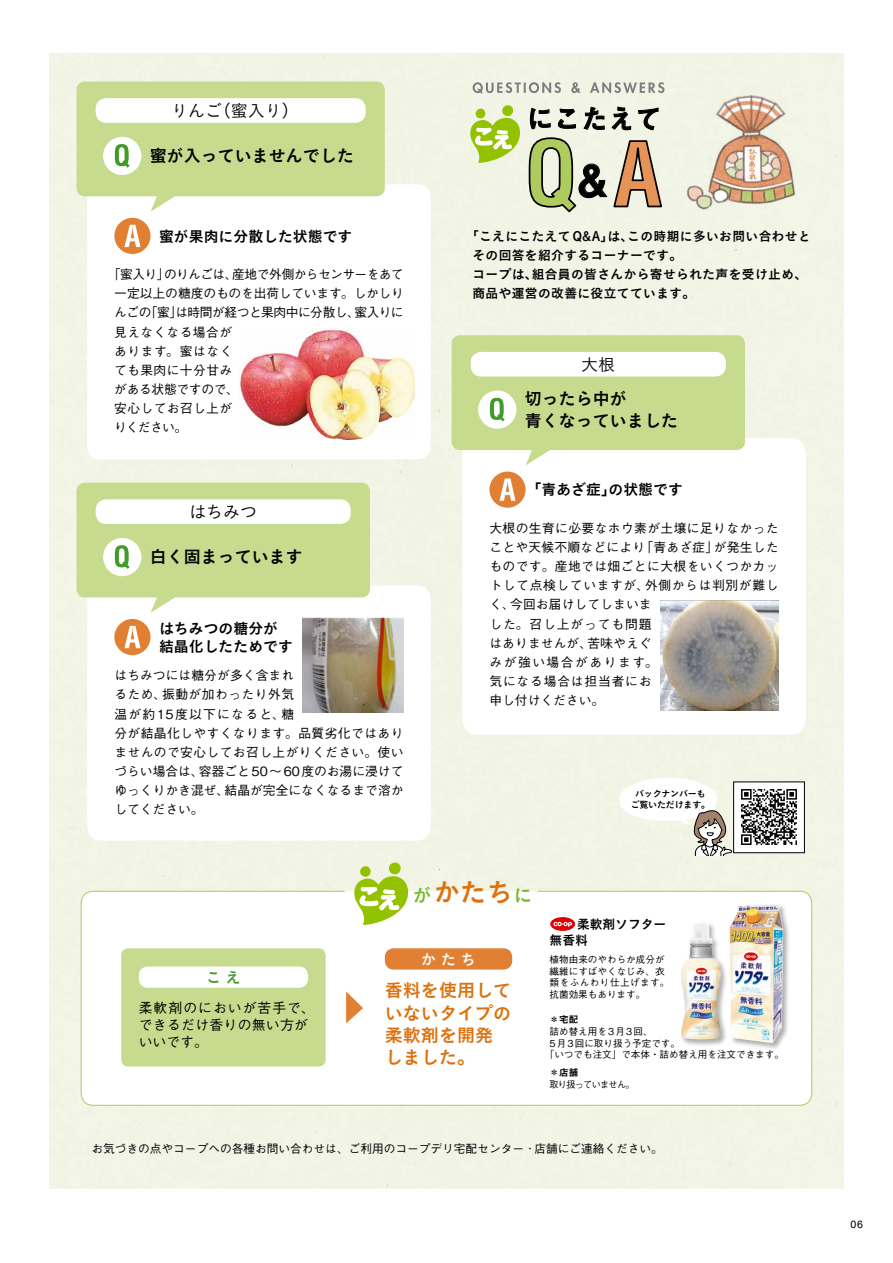
<style>
.page{position:relative;width:893px;height:1263px;background:#fff}
.page>*{position:absolute;margin:0;border:0;box-sizing:border-box;transform-origin:0 0}
.t1{font:43.05px "Midashi Go Pr 6 N MB31";color:#000}
.t2{font:26.85px "Midashi Go Pr 6 N MB31";letter-spacing:.01em;color:#000}
.t3{font:26.25px "Koburina Go Std N W6";color:#de710d}
.t4{font:18px/22.4px "Koburina Go Std N W6";color:#de710d}
.t5{font:16.95px/21.3px "Koburina Go Std N W6";color:#000}
.t6{font:16.95px "Koburina Go Std N W3";color:#000}
.t7{font:14.85px/18px "Koburina Go Std N W6";color:#000}
.t8{font:14.85px "Koburina Go Std N W6";color:#fff}
.t9{font:14.85px "Koburina Go Std N W6";color:#419b27}
.t10{font:500 13.8px/17px "Gothic BBB Pr 6 N";letter-spacing:.02em;color:#000}
.t11{font:500 12.75px/19.2px "Gothic BBB Pr 6 N";letter-spacing:.025em;color:#000;text-align:right}
.t12{font:12.75px/19.2px "Koburina Go Std N W6";letter-spacing:.03em;color:#000}
.t13{font:500 12.75px/19.2px "Gothic BBB Pr 6 N";color:#000}
.t14{font:500 12.75px/19.2px "Gothic BBB Pr 6 N";letter-spacing:.065em;color:#000}
.t15{font:500 12.75px/19.2px "Gothic BBB Pr 6 N";letter-spacing:.005em;color:#000;text-align:right}
.t16{font:500 12.75px "Gothic BBB Pr 6 N";letter-spacing:-.015em;color:#000}
.t17{font:500 12.75px "Gothic BBB Pr 6 N";letter-spacing:-.04em;color:#000}
.t18{font:500 12.75px "Gothic BBB Pr 6 N";letter-spacing:-.045em;color:#000}
.t19{font:500 12.75px "Gothic BBB Pr 6 N";letter-spacing:.1em;color:#000}
.t20{font:500 12.75px "Gothic BBB Pr 6 N";letter-spacing:.07em;color:#000}
.t21{font:500 12.75px "Gothic BBB Pr 6 N";letter-spacing:.05em;color:#000}
.t22{font:12.75px/15.8px "Koburina Go Std N W6";color:#000}
.t23{font:500 11.7px "Gothic BBB Pr 6 N";color:#000}
.t24{font:10.65px "Helvetica LT Std";color:#000}
.t25{font:500 9.6px/11.7px "Gothic BBB Pr 6 N";color:#000}
.t26{font:500 9.6px "Gothic BBB Pr 6 N";letter-spacing:-.07em;color:#000;scale:.95 1}
.t27{font:9.6px "Midashi Go Pr 6 N MB31";color:#000}
.t28{font:9px/10.6px "Koburina Go Std N W6";letter-spacing:-.025em;color:#000;text-align:center}
.s1{font-size:18.45px;color:#73b92d}
</style>
<div class="page">
<div style="left:49px;top:53px;width:795px;height:1135px;background:#f1f3e5"></div>
<div style="left:81px;top:891px;width:731px;height:215px;background:#fff;border:1px solid #adcb5e;border-radius:12px"></div>
<div style="left:360px;top:866px;width:11px;height:11px;background:#92c200;border-radius:50%"></div>
<div style="left:389px;top:862px;width:12px;height:12px;background:#92c200;border-radius:50%"></div>
<svg style="left:354px;top:875px;width:54px;height:50px"></svg>
<div style="left:87px;top:184px;width:344px;height:275px;background:#fff;border-radius:13px"></div>
<div style="left:114px;top:218px;width:37px;height:36px;background:#e17f32;border-radius:50%"></div>
<svg style="left:124px;top:225px;width:16px;height:22px"></svg>
<svg style="left:77px;top:81px;width:308px;height:131px"></svg>
<svg style="left:87px;top:585px;width:344px;height:255px"></svg>
<div style="left:114px;top:619px;width:37px;height:36px;background:#e17f32;border-radius:50%"></div>
<svg style="left:124px;top:626px;width:16px;height:22px"></svg>
<svg style="left:77px;top:483px;width:293px;height:130px"></svg>
<svg style="left:462px;top:438px;width:344px;height:297px"></svg>
<div style="left:489px;top:472px;width:37px;height:36px;background:#e17f32;border-radius:50%"></div>
<svg style="left:499px;top:478px;width:16px;height:23px"></svg>
<svg style="left:452px;top:335px;width:293px;height:130px"></svg>
<svg style="left:346px;top:991px;width:17px;height:32px"></svg>
<div style="left:121px;top:948px;width:205px;height:118px;background:#c6db8e;border-radius:7px"></div>
<div style="left:139px;top:966px;width:169px;height:22px;background:#fff;border-radius:9px"></div>
<div style="left:385px;top:948px;width:127px;height:21px;background:#e17f32;border-radius:9px"></div>
<img style="left:683px;top:95px;width:116px;height:115px">
<div style="left:476px;top:109px;width:9px;height:9px;background:#92c200;border-radius:50%"></div>
<div style="left:502px;top:105px;width:11px;height:11px;background:#92c200;border-radius:50%"></div>
<svg style="left:470px;top:117px;width:50px;height:45px;background:#bed96a"></svg>
<svg style="left:530px;top:108px;width:21px;height:22px"></svg>
<svg style="left:558px;top:108px;width:18px;height:21px"></svg>
<svg style="left:583px;top:107px;width:22px;height:23px"></svg>
<svg style="left:611px;top:106px;width:20px;height:24px"></svg>
<svg style="left:638px;top:107px;width:21px;height:23px"></svg>
<svg style="left:473px;top:82px;width:191px;height:11px;background:#c6c8c0"></svg>
<svg style="left:528px;top:136px;width:135px;height:78px;background:#c8c3a2"></svg>
<img style="left:303px;top:618px;width:101px;height:95px">
<img style="left:240px;top:329px;width:176px;height:110px">
<img style="left:660px;top:601px;width:119px;height:110px">
<img style="left:735px;top:784px;width:68px;height:67px">
<div style="left:733px;top:782px;width:72px;height:71px;border:1px solid #000"></div>
<svg style="left:619px;top:777px;width:113px;height:78px"></svg>
<div style="left:728px;top:903px;width:63px;height:147px;background:#000;opacity:.33"></div>
<img style="left:730px;top:904px;width:53px;height:139px">
<div style="left:680px;top:921px;width:48px;height:126px;background:#000;opacity:.33"></div>
<img style="left:680px;top:923px;width:41px;height:116px">
<svg style="left:550px;top:916px;width:26px;height:15px"></svg>
<div style="left:550px;top:917px;width:25px;height:14px;background:#e20005;border-radius:50%"></div>
<svg style="left:553px;top:922px;width:19px;height:4px"></svg>
<h3 class="t6" style="left:171px;top:98px;width:53px">りんご</h3>
<h3 class="t5" style="left:150px;top:146px;width:206px">蜜が入っていませんでした</h3>
<h3 class="t6" style="left:214px;top:98px;width:87px">（蜜入り(</h3>
<p class="t7" style="left:159px;top:227px;width:195px">蜜が果肉に分散した状態です</p>
<p class="t11" style="left:164px;top:264px;width:75px">のりんごは、</p>
<p class="t11" style="left:108px;top:264px;width:63px">「蜜入り」</p>
<p class="t16" style="left:114px;top:283px;width:291px">一定以上の糖度のものを出荷しています。しかしり</p>
<p class="t11" style="left:354px;top:302px;width:51px">蜜入りに</p>
<p class="t18" style="left:232px;top:264px;width:173px">産地で外側からセンサーをあて</p>
<p class="t11" style="left:114px;top:302px;width:126px;text-align:left">んごの<br>見えなくなる場合があります。蜜はなくても果肉に十分甘みがある状態ですので、安心してお召し上がりください。</p>
<p class="t17" style="left:145px;top:302px;width:217px">「蜜は時間が経つと果肉中に分散し、</p>
<p class="t11" style="left:169px;top:302px;width:14px">」</p>
<h3 class="t6" style="left:189px;top:499px;width:70px">はちみつ</h3>
<h3 class="t5" style="left:150px;top:547px;width:155px">白く固まっています</h3>
<p class="t7" style="left:159px;top:619px;width:135px">はちみつの糖分が結晶化したためです</p>
<p class="t15" style="left:114px;top:665px;width:181px">はちみつには糖分が多く含まれ振動が加わったり外気</p>
<p class="t11" style="left:114px;top:684px;width:54px">るため、</p>
<p class="t19" style="left:114px;top:704px;width:172px">温が約15度以下になると、</p>
<p class="t11" style="left:114px;top:722px;width:291px">分が結晶化しやすくなります。品質劣化ではあり</p>
<p class="t11" style="left:114px;top:742px;width:291px">ませんので安心してお召し上がりください。使い</p>
<p class="t13" style="left:199px;top:761px;width:206px">容器ごと50～60度のお湯に浸けて</p>
<p class="t11" style="left:281px;top:703px;width:14px">糖</p>
<p class="t11" style="left:114px;top:761px;width:91px">づらい場合は、</p>
<p class="t13" style="left:225px;top:780px;width:180px">結晶が完全になくなるまで溶か</p>
<p class="t13" style="left:114px;top:780px;width:116px">ゆっくりかき混ぜ、してください。</p>
<h2 class="t2" style="left:527px;top:97px;width:137px">にこたえて</h2>
<h1 class="t1" style="left:577px;top:146px;width:31px">&amp;</h1>
<p class="t12" style="left:466px;top:227px;width:169px">「こえにこたえてQ&amp;A は」、</p>
<p class="t12" style="left:472px;top:246px;width:211px">その回答を紹介するコーナーです。</p>
<p class="t12" style="left:532px;top:265px;width:277px">組合員の皆さんから寄せられた声を受け止め、</p>
<p class="t12" style="left:627px;top:227px;width:185px">この時期に多いお問い合わせと</p>
<p class="t12" style="left:472px;top:265px;width:224px">コープは、<br>商品や運営の改善に役立てています。</p>
<h3 class="t6" style="left:581px;top:351px;width:36px">大根</h3>
<h3 class="t5" style="left:525px;top:389px;width:155px">切ったら中が<br>青くなっていました</h3>
<p class="t7" style="left:527px;top:481px;width:91px">「青あざ症」</p>
<p class="t7" style="left:608px;top:481px;width:76px">の状態です</p>
<p class="t11" style="left:489px;top:518px;width:291px">大根の生育に必要なホウ素が土壌に足りなかったが発生した</p>
<p class="t11" style="left:640px;top:537px;width:79px">「青あざ症」</p>
<p class="t11" style="left:489px;top:537px;width:157px">ことや天候不順などにより</p>
<p class="t11" style="left:489px;top:556px;width:291px">ものです。産地では畑ごとに大根をいくつかカッ</p>
<p class="t21" style="left:645px;top:575px;width:135px">外側からは判別が難し</p>
<p class="t11" style="left:489px;top:575px;width:164px">トして点検していますが、今回お届けしてしまいま</p>
<p class="t11" style="left:489px;top:594px;width:27px">く、</p>
<p class="t20" style="left:489px;top:614px;width:164px">した。召し上がっても問題</p>
<p class="t11" style="left:587px;top:632px;width:66px">苦味やえぐ</p>
<p class="t14" style="left:489px;top:632px;width:170px">はありませんが、<br>みが強い場合があります。気になる場合は担当者にお申し付けください。</p>
<p class="t28" style="left:631px;top:789px;width:81px">バックナンバーもご覧いただけます。</p>
<h3 class="t3" style="left:413px;top:872px;width:120px"><span class="s1">が</span>かたち<span class="s1">に</span></h3>
<p class="t22" style="left:550px;top:916px;width:118px;text-indent:27px">柔軟剤ソフター無香料</p>
<p class="t9" style="left:206px;top:966px;width:36px">こえ</p>
<p class="t10" style="left:139px;top:998px;width:178px">柔軟剤のにおいが苦手で、できるだけ香りの無い方がいいです。</p>
<p class="t8" style="left:421px;top:947px;width:56px">かたち</p>
<h3 class="t4" style="left:385px;top:980px;width:128px">香料を使用して</h3>
<h3 class="t4" style="left:385px;top:1002px;width:128px">いないタイプの柔軟剤を開発しました。</h3>
<p class="t25" style="left:550px;top:953px;width:121px">植物由来のやわらか成分が繊維にすばやくなじみ、衣類をふんわり仕上げます。抗菌効果もあります。</p>
<p class="t27" style="left:550px;top:1012px;width:30px">＊宅配</p>
<p class="t25" style="left:550px;top:1025px;width:104px">詰め替え用を3月3回、</p>
<p class="t25" style="left:550px;top:1036px;width:132px">5月3回に取り扱う予定です。</p>
<p class="t25" style="left:545px;top:1048px;width:241px">「いつでも注文」で本体・詰め替え用を注文できます。</p>
<p class="t27" style="left:550px;top:1065px;width:30px">＊店舗</p>
<p class="t26" style="left:549px;top:1077px;width:91px">取り扱っていません。</p>
<p class="t23" style="left:91px;top:1139px;width:573px">お気づきの点やコープへの各種お問い合わせは、ご利用のコープデリ宅配センター･店舗にご連絡ください。</p>
<p class="t24" style="left:850px;top:1218px;width:14px">06</p>
</div>
